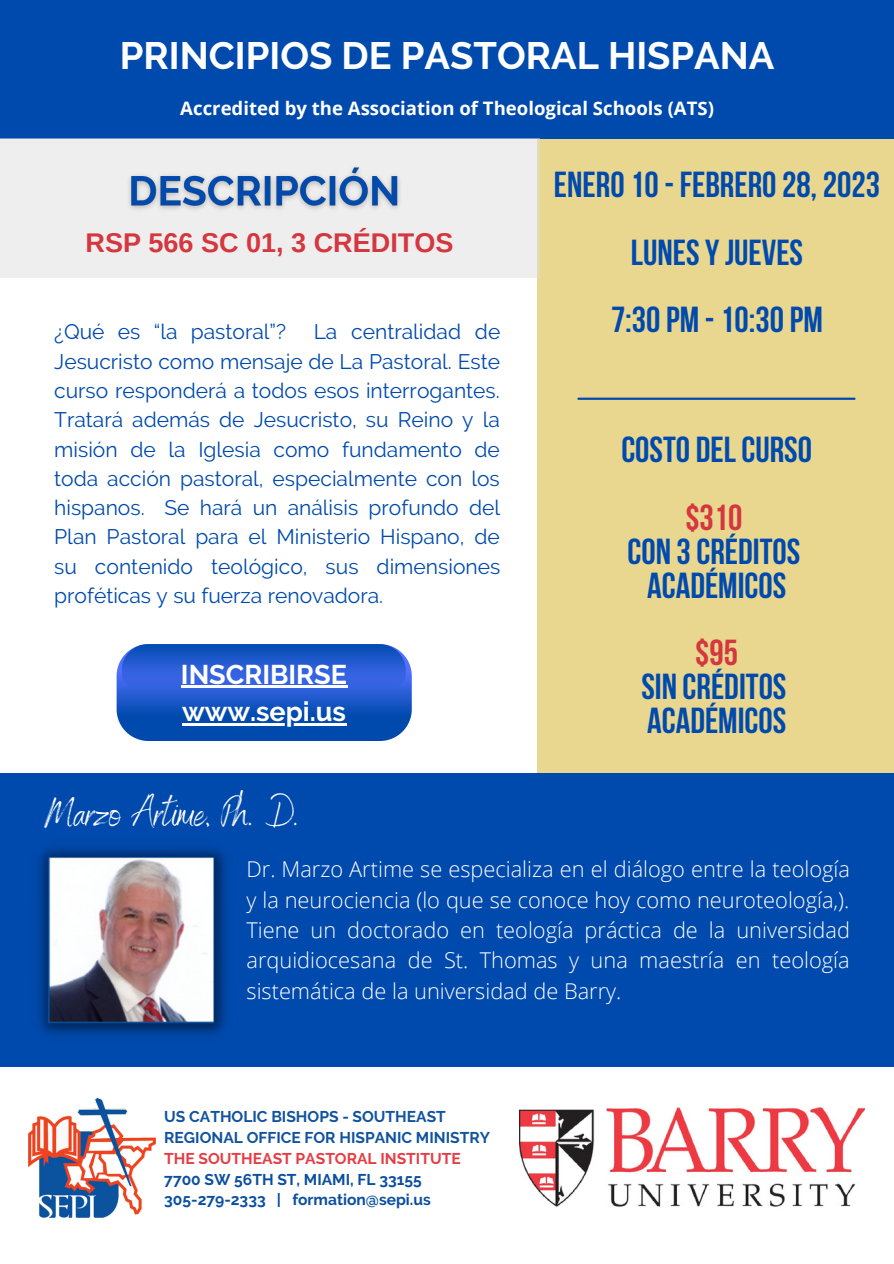
<style>
.page{position:relative;width:894px;height:1264px;background:#fff}
.page>*{position:absolute;margin:0;border:0;box-sizing:border-box;transform-origin:0 0}
.t1{font:40.65px "Benedict";color:#fff}
.t2{font:700 37.95px "Raleway";color:#fff}
.t3{font:700 36px/33.8px "Bebas Neue";color:#004aad;text-align:center}
.t4{font:700 36px "Bebas Neue";color:#d4373f}
.t5{font:700 27px/37.2px "Raleway";color:#fff}
.t6{font:700 27px "Arimo";color:#d4373f}
.t7{font:300 21.75px/30.5px "Open Sans";color:#fff;text-align:justify}
.t8{font:21px/29.2px "Raleway";color:#004aad;text-align:justify}
.t9{font:700 18.6px "Open Sans";color:#fff}
.t10{font:700 15.6px/20.9px "Raleway";color:#11539e}
.t11{font:700 15.6px/20.9px "Raleway";color:#0a4fa0}
.t12{font:700 15.6px "Raleway";color:#e63d45}
</style>
<div class="page">
<div style="left:537px;top:114px;width:356px;height:665px;background:#e9d78f"></div>
<div style="left:0;top:773px;width:893px;height:292px;background:#004aad"></div>
<img style="left:29px;top:1098px;width:127px;height:119px">
<div style="left:0;top:0;width:893px;height:138px;background:#004aad"></div>
<img style="left:519px;top:1107px;width:345px;height:100px">
<hr style="left:578px;top:397px;width:276px;height:3px;background:#004aad">
<svg style="left:116px;top:644px;width:295px;height:97px;background:#215cc7"></svg>
<img style="left:38px;top:847px;width:189px;height:189px">
<div style="left:0;top:138px;width:539px;height:140px;background:#efeeee"></div>
<img style="left:129px;top:167px;width:271px;height:43px">
<hr style="left:181px;top:685px;width:166px;height:3px;background:#fff">
<hr style="left:182px;top:723px;width:164px;height:2px;background:#fff">
<h2 class="t2" style="left:120px;top:33px;width:655px">PRINCIPIOS DE PASTORAL HISPANA</h2>
<p class="t9" style="left:180px;top:95px;width:535px">Accredited by the Association of Theological Schools (ATS)</p>
<p class="t6" style="left:85px;top:227px;width:369px">RSP 566 SC 01, 3 CRÉDITOS</p>
<p class="t8" style="left:54px;top:317px;width:233px">¿Qué es “la pastoral”?</p>
<p class="t8" style="left:313px;top:317px;width:188px">La centralidad de</p>
<p class="t8" style="left:54px;top:346px;width:447px">Jesucristo como mensaje de La Pastoral. Este curso responderá a todos esos interrogantes.<br>Tratará además de Jesucristo, su Reino y la misión de la Iglesia como fundamento de toda acción pastoral, especialmente con los hispanos. Se hará un análisis profundo del Plan Pastoral para el Ministerio Hispano, de su contenido teológico, sus dimensiones proféticas y su fuerza renovadora.</p>
<p class="t5" style="left:181px;top:655px;width:168px">INSCRIBIRSE www.sepi.us</p>
<h1 class="t1" style="left:44px;top:787px;width:257px">Marzo Artime, Ph. D.</h1>
<h3 class="t3" style="left:554px;top:154px;width:327px;line-height:67.5px">ENERO10-FEBRERO28, 2023<br>LUNESYJUEVES</h3>
<h3 class="t3" style="left:611px;top:306px;width:213px">7:30PM -10:30PM</h3>
<h3 class="t3" style="left:621px;top:436px;width:192px">COSTO DELCURSO</h3>
<h3 class="t4" style="left:685px;top:503px;width:59px">$310</h3>
<h3 class="t3" style="left:627px;top:538px;width:174px">CON 3CRÉDITOS<br>ACADÉMICOS</h3>
<h3 class="t4" style="left:695px;top:638px;width:44px">$95</h3>
<h3 class="t3" style="left:641px;top:673px;width:146px;text-align:left">SIN CRÉDITOS<br>ACADÉMICOS</h3>
<p class="t7" style="left:246px;top:853px;width:604px">Dr. Marzo Artime se especializa en el diálogo entre la teología y la neurociencia (lo que se conoce hoy como neuroteología,).<br>Tiene un doctorado en teología práctica de la universidad arquidiocesana de St. Thomas y una maestría en teología sistemática de la universidad de Barry.</p>
<p class="t10" style="left:164px;top:1105px;width:327px">US CATHOLIC BISHOPS - SOUTHEAST<br>REGIONAL OFFICE FOR HISPANIC MINISTRY</p>
<p class="t12" style="left:164px;top:1148px;width:298px">THE SOUTHEAST PASTORAL INSTITUTE</p>
<p class="t11" style="left:164px;top:1168px;width:268px">7700 SW 56TH ST, MIAMI, FL 33155<br>305-279-2333 | formation@sepi.us</p>
</div>
